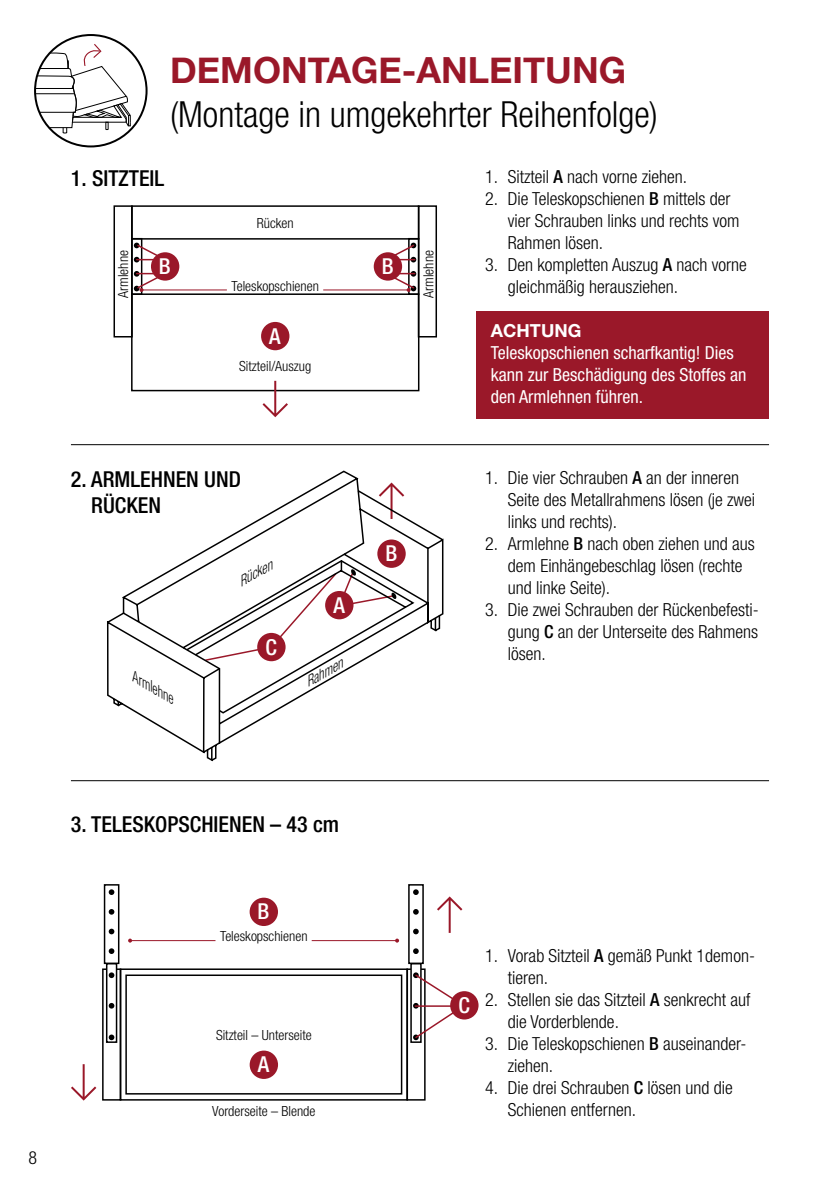
<style>
.page{position:relative;width:840px;height:1191px;background:#fff}
.page>*{position:absolute;margin:0;border:0;box-sizing:border-box;transform-origin:0 0}
.t1{font:300 condensed 36px "Helvetica Neue LT Std";color:#000}
.t2{font:700 36px "Helvetica Neue";color:#9a1829}
.t3{font:500 condensed 22px/26px "Helvetica Neue LT Std";color:#000}
.t4{font:500 condensed 22px "Helvetica Neue LT Std";color:#fff}
.t5{font:300 condensed 18px/22px "Helvetica Neue LT Std";color:#000}
.t6{font:condensed 18px/22px "Helvetica Neue LT Std";color:#fff}
.t7{font:700 18px "Helvetica Neue LT Std";color:#fff}
.t8{font:300 condensed 14px "Helvetica Neue LT Std";color:#000}
.t9{font:italic 300 condensed 14px "Helvetica Neue LT Std";color:#000}
.s1{font-weight:500}
</style>
<div class="page">
<div style="left:476px;top:311px;width:292px;height:108px;background:#9a1829"></div>
<div style="left:131px;top:205px;width:288px;height:35px;border:2px solid #000"></div>
<div style="left:131px;top:293px;width:288px;height:98px;border:2px solid #000"></div>
<div style="left:417px;top:205px;width:20px;height:132px;border:2px solid #000"></div>
<div style="left:113px;top:205px;width:20px;height:132px;border:2px solid #000"></div>
<div style="left:131px;top:238px;width:11px;height:57px;border:2px solid #000"></div>
<div style="left:408px;top:238px;width:11px;height:57px;border:2px solid #000"></div>
<div style="left:261px;top:322px;width:28px;height:28px;background:#9a1829;border-radius:50%"></div>
<svg style="left:262px;top:381px;width:26px;height:36px"></svg>
<svg style="left:134px;top:243px;width:25px;height:19px"></svg>
<svg style="left:391px;top:243px;width:25px;height:19px"></svg>
<div style="left:151px;top:252px;width:28px;height:29px;background:#9a1829;border-radius:50%"></div>
<div style="left:373px;top:252px;width:29px;height:29px;background:#9a1829;border-radius:50%"></div>
<hr style="left:141px;top:289px;width:86px;height:1px;background:#9a1829">
<svg style="left:134px;top:271px;width:33px;height:21px"></svg>
<hr style="left:323px;top:289px;width:85px;height:1px;background:#9a1829">
<svg style="left:384px;top:271px;width:32px;height:21px"></svg>
<hr style="left:71px;top:444px;width:697px;height:1px;background:#000">
<hr style="left:71px;top:780px;width:697px;height:1px;background:#000">
<svg style="left:107px;top:470px;width:337px;height:292px"></svg>
<svg style="left:35px;top:43px;width:96px;height:91px"></svg>
<div style="left:120px;top:968px;width:288px;height:132px;border:2px solid #000"></div>
<div style="left:125px;top:974px;width:277px;height:120px;border:2px solid #000"></div>
<div style="left:406px;top:968px;width:19px;height:132px;border:2px solid #000"></div>
<div style="left:102px;top:968px;width:19px;height:132px;border:2px solid #000"></div>
<div style="left:107px;top:963px;width:9px;height:79px;background:#fff"></div>
<div style="left:106px;top:963px;width:11px;height:80px;border:2px solid #000"></div>
<div style="left:411px;top:963px;width:9px;height:79px;background:#fff"></div>
<div style="left:410px;top:963px;width:11px;height:80px;border:2px solid #000"></div>
<div style="left:104px;top:884px;width:15px;height:80px;border:2px solid #000"></div>
<div style="left:408px;top:884px;width:15px;height:80px;border:2px solid #000"></div>
<div style="left:249px;top:1050px;width:29px;height:29px;background:#9a1829;border-radius:50%"></div>
<svg style="left:437px;top:896px;width:25px;height:37px"></svg>
<svg style="left:71px;top:1064px;width:25px;height:36px"></svg>
<svg style="left:109px;top:972px;width:5px;height:6px"></svg>
<svg style="left:109px;top:889px;width:5px;height:6px"></svg>
<svg style="left:413px;top:889px;width:5px;height:6px"></svg>
<svg style="left:109px;top:1003px;width:5px;height:5px"></svg>
<svg style="left:109px;top:909px;width:5px;height:5px"></svg>
<svg style="left:413px;top:909px;width:5px;height:5px"></svg>
<svg style="left:109px;top:1034px;width:5px;height:6px"></svg>
<svg style="left:109px;top:928px;width:5px;height:6px"></svg>
<svg style="left:413px;top:928px;width:5px;height:6px"></svg>
<svg style="left:413px;top:948px;width:5px;height:6px"></svg>
<svg style="left:413px;top:972px;width:53px;height:68px"></svg>
<hr style="left:415px;top:1005px;width:48px;height:1px;background:#9a1829">
<div style="left:450px;top:991px;width:28px;height:28px;background:#9a1829;border-radius:50%"></div>
<div style="left:249px;top:897px;width:29px;height:29px;background:#9a1829;border-radius:50%"></div>
<hr style="left:130px;top:940px;width:85px;height:1px;background:#9a1829">
<svg style="left:128px;top:938px;width:4px;height:4px"></svg>
<hr style="left:311px;top:940px;width:86px;height:1px;background:#9a1829">
<svg style="left:395px;top:938px;width:4px;height:4px"></svg>
<svg style="left:109px;top:948px;width:5px;height:6px"></svg>
<h1 class="t2" style="left:170px;top:42px;width:457px">DEMONTAGE-ANLEITUNG</h1>
<h1 class="t1" style="left:170px;top:93px;width:489px">(Montage in umgekehrter Reihenfolge)</h1>
<p class="t3" style="left:71px;top:165px;width:95px">1. SITZTEIL</p>
<p class="t8" style="left:257px;top:215px;width:38px">Rücken</p>
<p class="t8" style="left:115px;top:298px;width:49px;rotate:-90deg">Armlehne</p>
<p class="t4" style="left:159px;top:253px;width:13px">B</p>
<p class="t4" style="left:381px;top:253px;width:13px">B</p>
<p class="t8" style="left:231px;top:278px;width:89px">Teleskopschienen</p>
<p class="t4" style="left:269px;top:323px;width:13px">A</p>
<p class="t8" style="left:239px;top:357px;width:74px">Sitzteil/Auszug</p>
<p class="t8" style="left:420px;top:298px;width:49px;rotate:-90deg">Armlehne</p>
<p class="t3" style="left:91px;top:466px;width:151px;text-indent:-20px">2. ARMLEHNEN UND<br>RÜCKEN</p>
<p class="t9" style="left:235px;top:575px;width:38px;rotate:-30deg">Rücken</p>
<p class="t4" style="left:265px;top:633px;width:13px">C</p>
<p class="t4" style="left:333px;top:592px;width:13px">A</p>
<p class="t9" style="left:139px;top:670px;width:49px;rotate:30deg">Armlehne</p>
<p class="t9" style="left:301px;top:676px;width:42px;rotate:-30deg">Rahmen</p>
<p class="t4" style="left:385px;top:540px;width:13px">B</p>
<p class="t5" style="left:485px;top:165px;width:203px">1. Sitzteil <span class="s1">A</span> nach vorne ziehen.</p>
<p class="t5" style="left:507px;top:187px;width:233px;text-indent:-23px">2. Die Teleskopschienen <span class="s1">B</span> mittels der vier Schrauben links und rechts vom<br>Rahmen lösen.</p>
<p class="t5" style="left:507px;top:253px;width:240px;text-indent:-23px">3. Den kompletten Auszug <span class="s1">A</span> nach vorne gleichmäßig herausziehen.</p>
<p class="t7" style="left:490px;top:319px;width:92px">ACHTUNG</p>
<p class="t6" style="left:490px;top:341px;width:257px">Teleskopschienen scharfkantig! Dies kann zur Beschädigung des Stoffes an den Armlehnen führen.</p>
<p class="t5" style="left:507px;top:466px;width:248px;text-indent:-23px">1. Die vier Schrauben <span class="s1">A</span> an der inneren<br>Seite des Metallrahmens lösen (je zwei links und rechts).</p>
<p class="t5" style="left:507px;top:532px;width:248px;text-indent:-23px">2. Armlehne <span class="s1">B</span> nach oben ziehen und aus dem Einhängebeschlag lösen (rechte und linke Seite).</p>
<p class="t5" style="left:507px;top:598px;width:252px;text-align:justify;text-indent:-23px">3. Die zwei Schrauben der Rückenbefesti&shy;gung <span class="s1">C</span> an der Unterseite des Rahmens lösen.</p>
<p class="t5" style="left:28px;top:1146px;width:10px">8</p>
<p class="t3" style="left:71px;top:810px;width:269px">3. TELESKOPSCHIENEN – 43 cm</p>
<p class="t4" style="left:257px;top:898px;width:13px">B</p>
<p class="t8" style="left:220px;top:928px;width:89px">Teleskopschienen</p>
<p class="t8" style="left:216px;top:1026px;width:97px">Sitzteil – Unterseite</p>
<p class="t4" style="left:258px;top:1051px;width:13px">A</p>
<p class="t8" style="left:212px;top:1103px;width:105px">Vorderseite – Blende</p>
<p class="t4" style="left:458px;top:992px;width:13px">C</p>
<p class="t5" style="left:507px;top:945px;width:248px;text-indent:-23px">1. Vorab Sitzteil <span class="s1">A</span> gemäß Punkt 1demon&shy;tieren.</p>
<p class="t5" style="left:507px;top:989px;width:244px;text-indent:-23px">2. Stellen sie das Sitzteil <span class="s1">A</span> senkrecht auf die Vorderblende.</p>
<p class="t5" style="left:507px;top:1032px;width:240px;text-indent:-23px">3. Die Teleskopschienen <span class="s1">B</span> auseinander&shy;ziehen.</p>
<p class="t5" style="left:507px;top:1076px;width:226px;text-indent:-23px">4. Die drei Schrauben <span class="s1">C</span> lösen und die<br>Schienen entfernen.</p>
</div>
